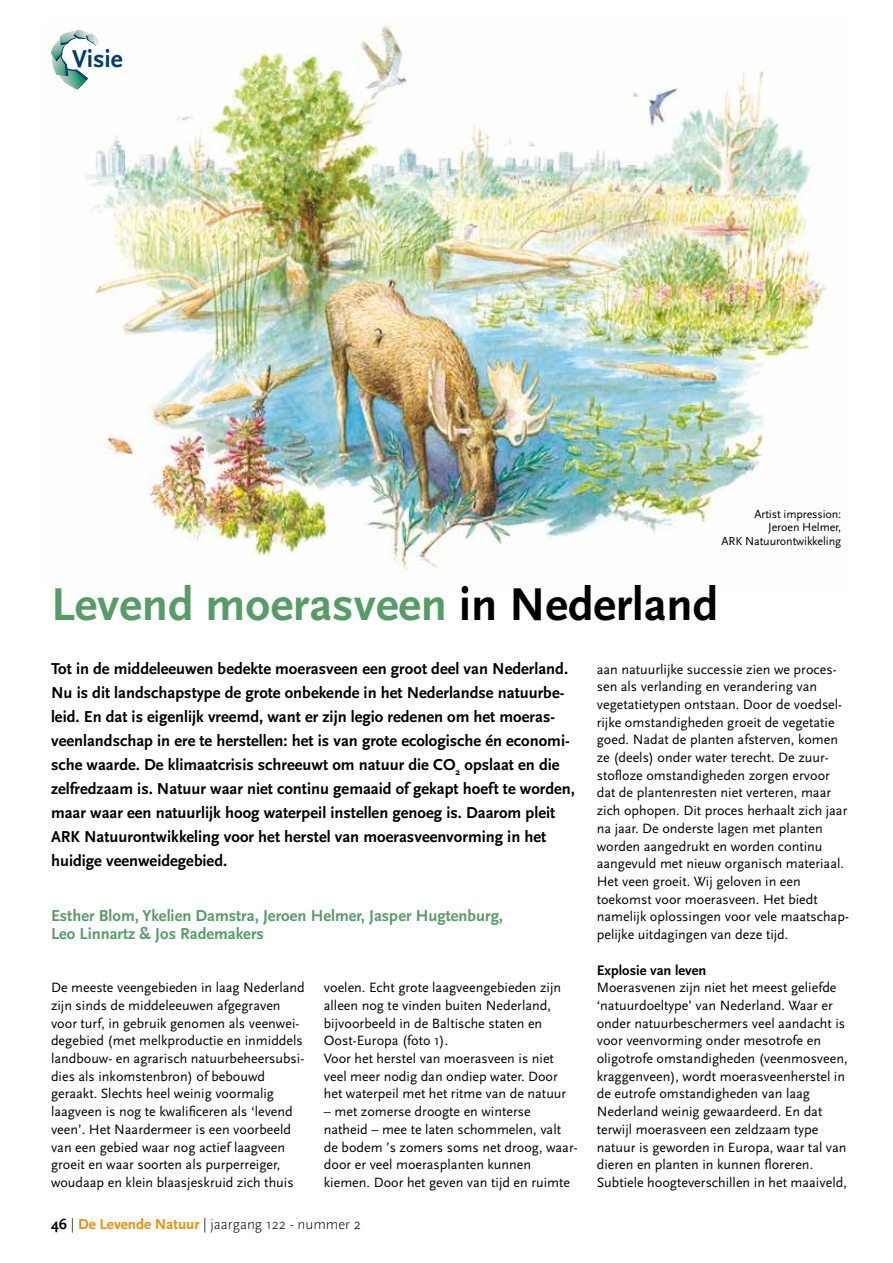
<style>
.page{position:relative;width:893px;height:1263px;background:#fff}
.page>*{position:absolute;margin:0;border:0;box-sizing:border-box;transform-origin:0 0}
.t1{font:700 48px "Scala Sans Pro";color:#559d65}
.t2{font:700 25.5px "Scala Sans Pro";color:#003c70}
.t3{font:700 16.5px/24px "Scala Sans Pro";color:#000}
.t4{font:700 16.5px/17.7px "Scala Sans Pro";color:#559d65}
.t5{font:300 15px "Scala Sans Pro";color:#000}
.t6{font:700 14.4px "Scala Sans Pro";color:#000}
.t7{font:14.1px/17.7px "Scala Sans Pro";color:#000}
.t8{font:12px/13.5px "Scala Sans Pro";letter-spacing:-.01em;color:#000;text-align:right}
.s1{color:#000}
.s2{font-weight:700}
.s3{font-weight:700;color:#f28c00}
</style>
<div class="page">
<img style="left:85px;top:24px;width:742px;height:547px">
<img style="left:76px;top:30px;width:14px;height:1px">
<svg style="left:51px;top:31px;width:49px;height:58px"></svg>
<h2 class="t2" style="left:72px;top:44px;width:52px">Visie</h2>
<p class="t8" style="left:722px;top:507px;width:121px">Artist impression:<br>Jeroen Helmer,<br>ARK Natuurontwikkeling</p>
<h1 class="t1" style="left:51px;top:577px;width:669px">Levend moerasveen <span class="s1">in Nederland</span></h1>
<p class="t3" style="left:51px;top:656px;width:526px">Tot in de middeleeuwen bedekte moerasveen een groot deel van Nederland.<br>Nu is dit landschapstype de grote onbekende in het Nederlandse natuurbe&shy;leid. En dat is eigenlijk vreemd, want er zijn legio redenen om het moeras&shy;veenlandschap in ere te herstellen: het is van grote ecologische én economi&shy;sche waarde. De klimaatcrisis schreeuwt om natuur die CO<sub>2</sub> opslaat en die zelfredzaam is. Natuur waar niet continu gemaaid of gekapt hoeft te worden, maar waar een natuurlijk hoog waterpeil instellen genoeg is. Daarom pleit ARK Natuurontwikkeling voor het herstel van moerasveenvorming in het huidige veenweidegebied.</p>
<p class="t4" style="left:51px;top:907px;width:454px">Esther Blom, Ykelien Damstra, Jeroen Helmer, Jasper Hugtenburg,<br>Leo Linnartz &amp; Jos Rademakers</p>
<p class="t7" style="left:51px;top:979px;width:255px">De meeste veengebieden in laag Nederland zijn sinds de middeleeuwen afgegraven voor turf, in gebruik genomen als veenwei&shy;degebied (met melkproductie en inmiddels landbouw- en agrarisch natuurbeheersubsi&shy;dies als inkomstenbron) of bebouwd geraakt. Slechts heel weinig voormalig laagveen is nog te kwalificeren als ‘levend veen’. Het Naardermeer is een voorbeeld van een gebied waar nog actief laagveen groeit en waar soorten als purperreiger, woudaap en klein blaasjeskruid zich thuis</p>
<p class="t7" style="left:324px;top:979px;width:244px">voelen. Echt grote laagveengebieden zijn alleen nog te vinden buiten Nederland, bijvoorbeeld in de Baltische staten en Oost-Europa (foto 1).<br>Voor het herstel van moerasveen is niet veel meer nodig dan ondiep water. Door het waterpeil met het ritme van de natuur</p>
<p class="t7" style="left:324px;top:1103px;width:255px">– met zomerse droogte en winterse natheid – mee te laten schommelen, valt de bodem ’s zomers soms net droog, waar&shy;door er veel moerasplanten kunnen kiemen. Door het geven van tijd en ruimte</p>
<p class="t5" style="left:51px;top:1215px;width:312px"><span class="s2">46</span> | <span class="s3">De Levende Natuur</span> | jaargang 122 - nummer 2</p>
<p class="t7" style="left:597px;top:660px;width:254px">aan natuurlijke successie zien we proces&shy;sen als verlanding en verandering van vegetatietypen ontstaan. Door de voedsel&shy;rijke omstandigheden groeit de vegetatie goed. Nadat de planten afsterven, komen ze (deels) onder water terecht. De zuur&shy;stofloze omstandigheden zorgen ervoor dat de plantenresten niet verteren, maar zich ophopen. Dit proces herhaalt zich jaar na jaar. De onderste lagen met planten worden aangedrukt en worden continu aangevuld met nieuw organisch materiaal.<br>Het veen groeit. Wij geloven in een toekomst voor moerasveen. Het biedt namelijk oplossingen voor vele maatschap&shy;pelijke uitdagingen van deze tijd.</p>
<p class="t6" style="left:597px;top:961px;width:111px">Explosie van leven</p>
<p class="t7" style="left:597px;top:979px;width:252px">Moerasvenen zijn niet het meest geliefde ‘natuurdoeltype’ van Nederland. Waar er onder natuurbeschermers veel aandacht is voor veenvorming onder mesotrofe en oligotrofe omstandigheden (veenmosveen, kraggenveen), wordt moerasveenherstel in de eutrofe omstandigheden van laag Nederland weinig gewaardeerd. En dat terwijl moerasveen een zeldzaam type natuur is geworden in Europa, waar tal van dieren en planten in kunnen floreren.<br>Subtiele hoogteverschillen in het maaiveld,</p>
</div>
